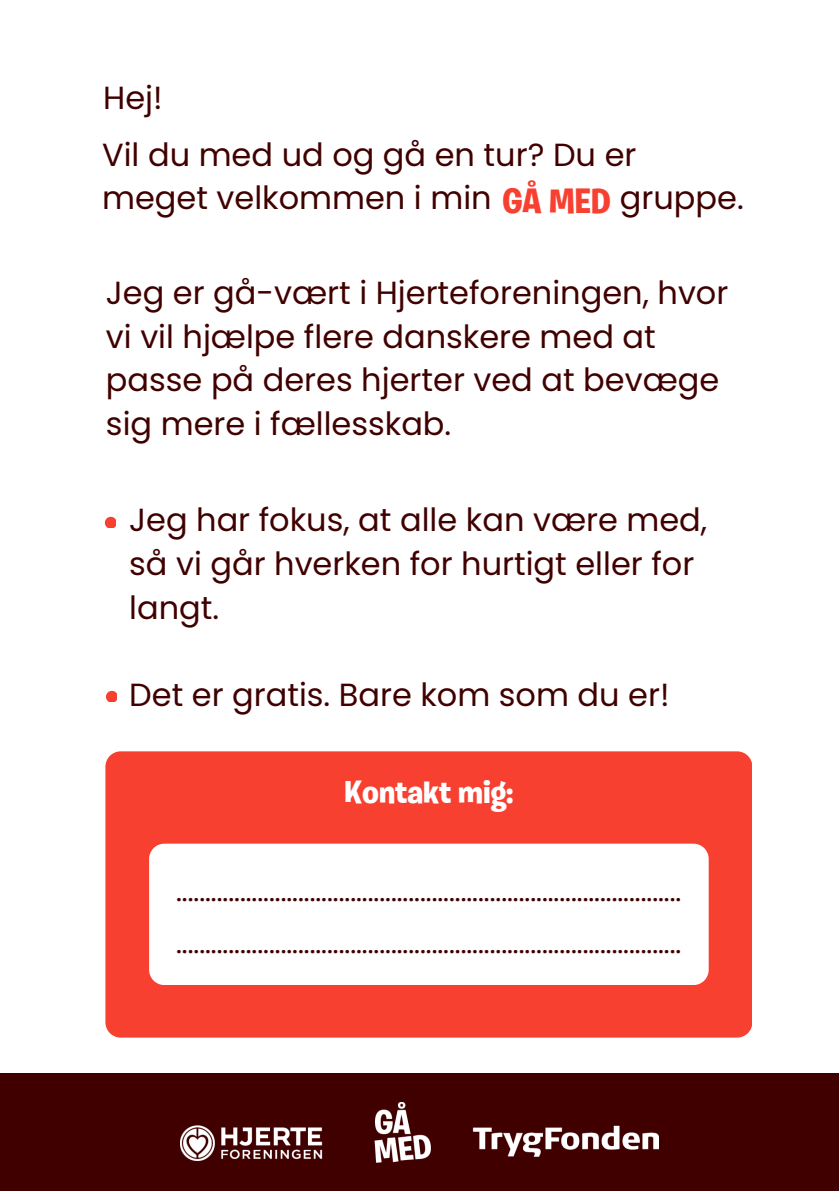
<style>
.page{position:relative;width:839px;height:1191px;background:#fff}
.page>*{position:absolute;margin:0;border:0;box-sizing:border-box;transform-origin:0 0}
.t1{font:700 35px "Burbank Big Regular TT";color:#f74030}
.t2{font:32px/43.6px "Poppins";color:#400000}
.t3{font:700 32px "Burbank Big Regular TT";color:#fff}
.t4{font:700 20.4px "Open Sans";color:#400000}
</style>
<div class="page">
<div style="left:0;top:1073px;width:838px;height:118px;background:#400000"></div>
<img style="left:180px;top:1103px;width:478px;height:60px">
<div style="left:105px;top:751px;width:647px;height:287px;background:#f74030"></div>
<svg style="left:105px;top:517px;width:11px;height:11px"></svg>
<svg style="left:106px;top:691px;width:11px;height:11px"></svg>
<svg style="left:149px;top:844px;width:559px;height:141px"></svg>
<p class="t2" style="left:103px;top:76px;width:61px">Hej!</p>
<p class="t2" style="left:102px;top:133px;width:536px">Vil du med ud og gå en tur? Du er meget velkommen i min</p>
<p class="t1" style="left:502px;top:187px;width:110px">GÅ MED</p>
<p class="t2" style="left:620px;top:176px;width:125px">gruppe.</p>
<p class="t2" style="left:106px;top:271px;width:624px">Jeg er gå-vært i Hjerteforeningen, hvor vi vil hjælpe flere danskere med at passe på deres hjerter ved at bevæge sig mere i fællesskab.</p>
<h3 class="t2" style="left:129px;top:498px;width:579px">Jeg har fokus, at alle kan være med, så vi går hverken for hurtigt eller for langt.</h3>
<h2 class="t2" style="left:129px;top:673px;width:542px">Det er gratis. Bare kom som du er!</h2>
<p class="t3" style="left:344px;top:779px;width:170px">Kontakt mig:</p>
<h1 class="t4" style="left:176px;top:879px;width:506px">.......................................................................................</h1>
<p class="t4" style="left:176px;top:931px;width:506px">.......................................................................................</p>
</div>
